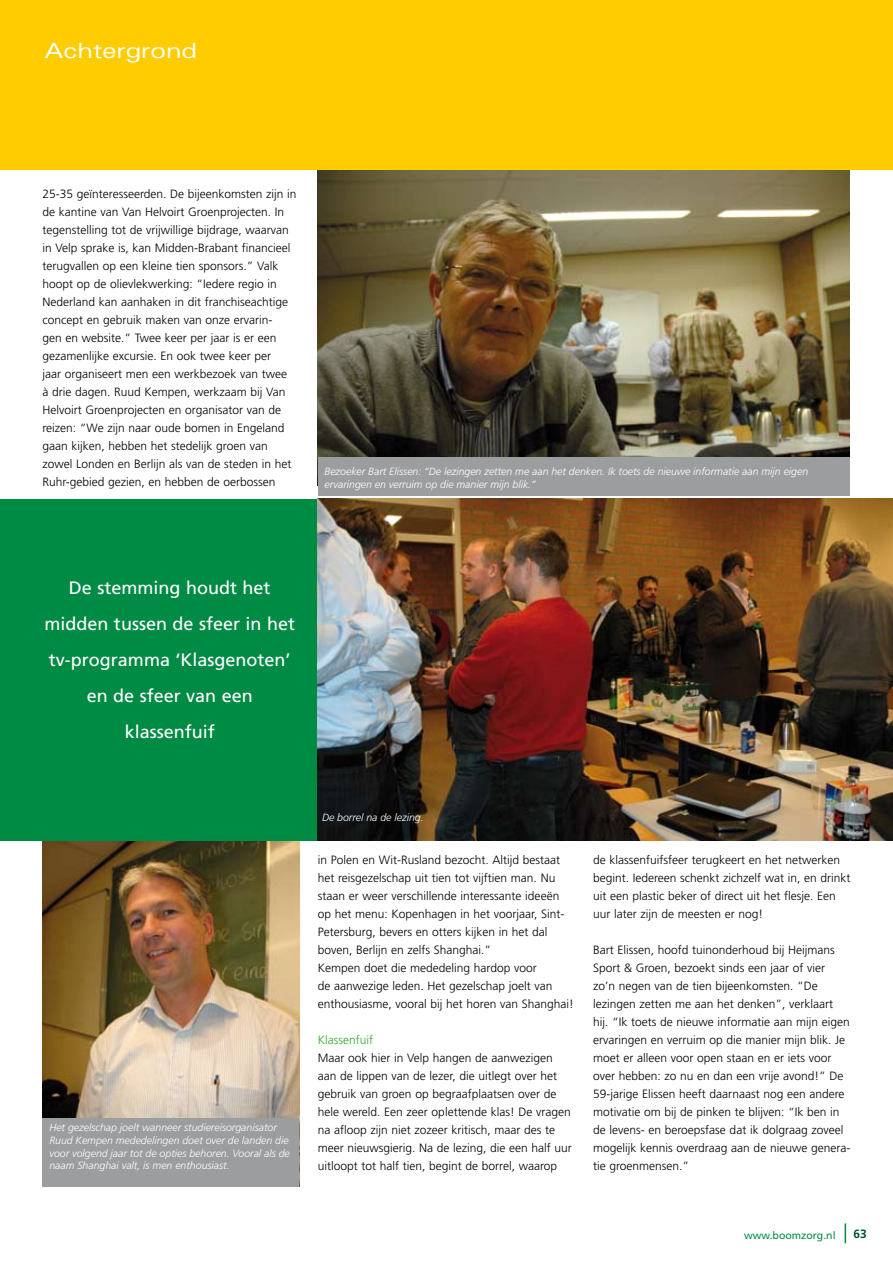
<style>
.page{position:relative;width:893px;height:1263px;background:#fff}
.page>*{position:absolute;margin:0;border:0;box-sizing:border-box;transform-origin:0 0}
.t1{font:expanded 21px "Univers";color:#fff}
.t2{font:18px/36px "Frutiger";color:#fff;text-align:center}
.t3{font:300 12px/18px "Frutiger";color:#000}
.t4{font:300 12px "Frutiger";color:#35a32c}
.t5{font:700 12px "Frutiger";color:#00513c}
.t6{font:italic 300 10.5px/12.6px "Frutiger";color:#fff}
.t7{font:10.5px "Frutiger";color:#008b45}
</style>
<div class="page">
<svg style="left:845px;top:1223px;width:1px;height:20px"></svg>
<img style="left:43px;top:841px;width:257px;height:345px">
<div style="left:43px;top:1117px;width:256px;height:69px;background:#9c9d9f"></div>
<img style="left:318px;top:170px;width:531px;height:288px">
<div style="left:0;top:0;width:893px;height:170px;background:#fecc00"></div>
<div style="left:318px;top:458px;width:531px;height:38px;background:#9c9d9f"></div>
<div style="left:0;top:499px;width:893px;height:342px;background:#008b45"></div>
<img style="left:317px;top:499px;width:576px;height:342px">
<h1 class="t1" style="left:45px;top:38px;width:154px">Achtergrond</h1>
<p class="t3" style="left:43px;top:185px;width:255px">25-35 geïnteresseerden. De bijeenkomsten zijn in de kantine van Van Helvoirt Groenprojecten. In tegenstelling tot de vrijwillige bijdrage, waarvan in Velp sprake is, kan Midden-Brabant financieel terugvallen op een kleine tien sponsors.” Valk hoopt op de olievlekwerking: “Iedere regio in Nederland kan aanhaken in dit franchiseachtige concept en gebruik maken van onze ervarin-<br>gen en website.” Twee keer per jaar is er een gezamenlijke excursie. En ook twee keer per<br>jaar organiseert men een werkbezoek van twee<br>à drie dagen. Ruud Kempen, werkzaam bij Van Helvoirt Groenprojecten en organisator van de reizen: “We zijn naar oude bomen in Engeland gaan kijken, hebben het stedelijk groen van zowel Londen en Berlijn als van de steden in het Ruhr-gebied gezien, en hebben de oerbossen</p>
<p class="t6" style="left:324px;top:465px;width:485px">Bezoeker Bart Elissen: “De lezingen zetten me aan het denken. Ik toets de nieuwe informatie aan mijn eigen ervaringen en verruim op die manier mijn blik.”</p>
<h2 class="t2" style="left:44px;top:570px;width:252px">De stemming houdt het midden tussen de sfeer in het tv-programma ‘Klasgenoten’ en de sfeer van een klassenfuif</h2>
<p class="t6" style="left:49px;top:1121px;width:242px">Het gezelschap joelt wanneer studiereisorganisator Ruud Kempen mededelingen doet over de landen die voor volgend jaar tot de opties behoren. Vooral als de naam Shanghai valt, is men enthousiast.</p>
<p class="t6" style="left:322px;top:811px;width:103px">De borrel na de lezing.</p>
<p class="t3" style="left:318px;top:851px;width:257px">in Polen en Wit-Rusland bezocht. Altijd bestaat het reisgezelschap uit tien tot vijftien man. Nu staan er weer verschillende interessante ideeën op het menu: Kopenhagen in het voorjaar, Sint-Petersburg, bevers en otters kijken in het dal boven, Berlijn en zelfs Shanghai.”<br>Kempen doet die mededeling hardop voor<br>de aanwezige leden. Het gezelschap joelt van enthousiasme, vooral bij het horen van Shanghai!</p>
<p class="t4" style="left:318px;top:1033px;width:57px">Klassenfuif</p>
<p class="t3" style="left:318px;top:1049px;width:256px">Maar ook hier in Velp hangen de aanwezigen aan de lippen van de lezer, die uitlegt over het gebruik van groen op begraafplaatsen over de hele wereld. Een zeer oplettende klas! De vragen na afloop zijn niet zozeer kritisch, maar des te meer nieuwsgierig. Na de lezing, die een half uur uitloopt tot half tien, begint de borrel, waarop</p>
<p class="t3" style="left:593px;top:851px;width:259px">de klassenfuifsfeer terugkeert en het netwerken begint. Iedereen schenkt zichzelf wat in, en drinkt uit een plastic beker of direct uit het flesje. Een uur later zijn de meesten er nog!</p>
<p class="t3" style="left:593px;top:941px;width:259px">Bart Elissen, hoofd tuinonderhoud bij Heijmans Sport &amp; Groen, bezoekt sinds een jaar of vier<br>zo’n negen van de tien bijeenkomsten. “De lezingen zetten me aan het denken”, verklaart hij. “Ik toets de nieuwe informatie aan mijn eigen ervaringen en verruim op die manier mijn blik. Je moet er alleen voor open staan en er iets voor over hebben: zo nu en dan een vrije avond!” De 59-jarige Elissen heeft daarnaast nog een andere motivatie om bij de pinken te blijven: “Ik ben in de levens- en beroepsfase dat ik dolgraag zoveel mogelijk kennis overdraag aan de nieuwe genera&shy;tie groenmensen.”</p>
<p class="t7" style="left:744px;top:1229px;width:93px">www.boomzorg.nl</p>
<p class="t5" style="left:853px;top:1227px;width:15px">63</p>
</div>
